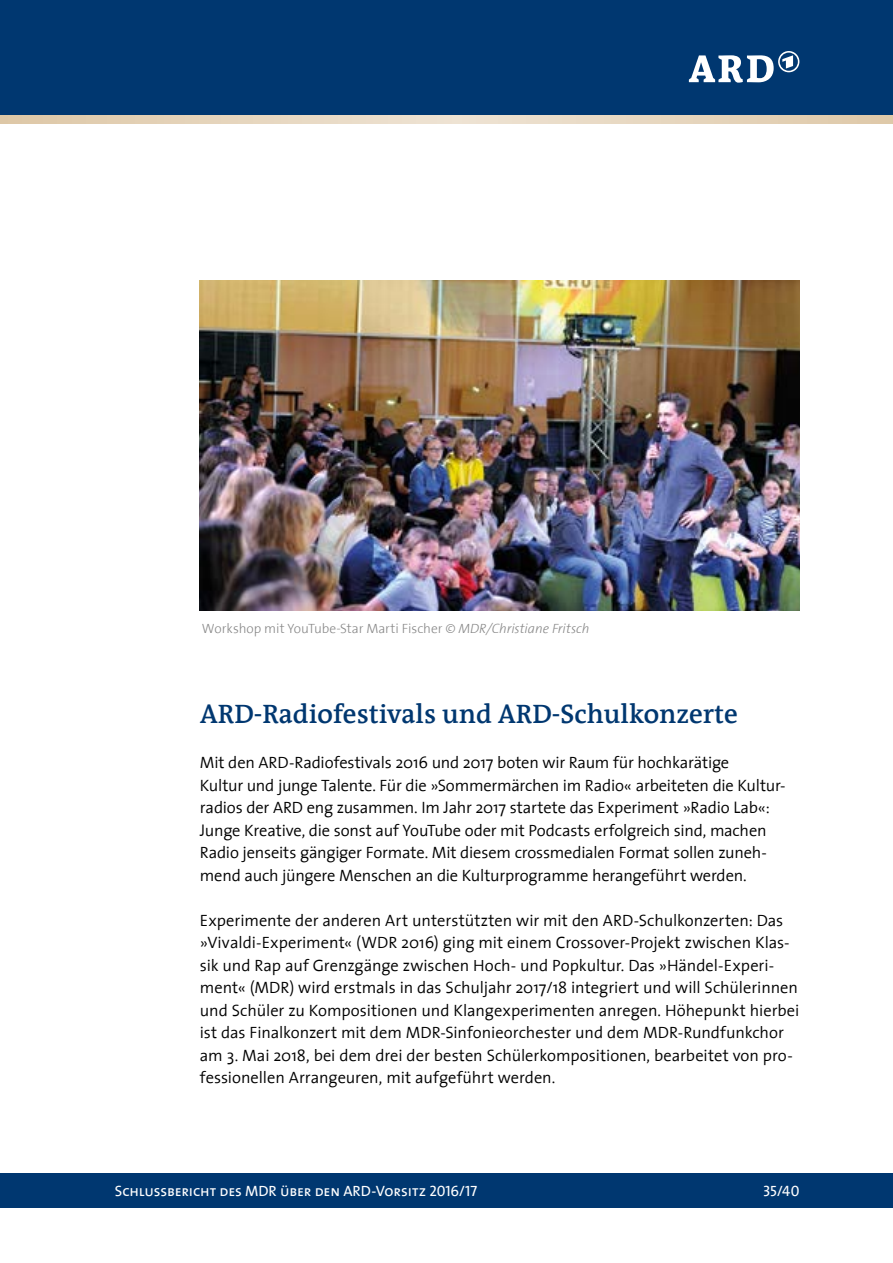
<style>
.page{position:relative;width:893px;height:1263px;background:#fff}
.page>*{position:absolute;margin:0;border:0;box-sizing:border-box;transform-origin:0 0}
.t1{font:600 27px "The Antiqua B6";color:#003770}
.t2{font:300 16.5px/22.5px "The Sans 4";letter-spacing:-.005em;color:#000}
.t3{font:15px "The Sans 5 Regular Caps";letter-spacing:-.01em;color:#fff}
.t4{font:300 13.5px "The Sans B3";letter-spacing:-.005em;color:#878787}
.s1{font-style:italic}
</style>
<div class="page">
<div style="left:0;top:1174px;width:893px;height:34px;background:#003770"></div>
<svg style="left:1px;top:115px;width:892px;height:8px;background:#e5d5bd"></svg>
<div style="left:0;top:0;width:893px;height:115px;background:#003770"></div>
<svg style="left:689px;top:51px;width:110px;height:32px"></svg>
<img style="left:200px;top:281px;width:599px;height:330px">
<p class="t4" style="left:202px;top:622px;width:389px">Workshop mit YouTube-Star Marti Fischer <span class="s1">© MDR/Christiane Fritsch</span></p>
<h1 class="t1" style="left:200px;top:700px;width:540px">ARD-Radiofestivals und ARD-Schulkonzerte</h1>
<p class="t2" style="left:200px;top:751px;width:587px">Mit den ARD-Radiofestivals 2016 und 2017 boten wir Raum für hochkarätige<br>Kultur und junge Talente. Für die »Sommermärchen im Radio« arbeiteten die Kultur&shy;radios der ARD eng zusammen. Im Jahr 2017 startete das Experiment »Radio Lab«:<br>Junge Kreative, die sonst auf YouTube oder mit Podcasts erfolgreich sind, machen Radio jenseits gängiger Formate. Mit diesem crossmedialen Format sollen zuneh&shy;mend auch jüngere Menschen an die Kulturprogramme herangeführt werden.</p>
<p class="t2" style="left:200px;top:908px;width:601px">Experimente der anderen Art unterstützten wir mit den ARD-Schulkonzerten: Das »Vivaldi-Experiment« (WDR 2016) ging mit einem Crossover-Projekt zwischen Klas&shy;sik und Rap auf Grenzgänge zwischen Hoch- und Popkultur. Das »Händel-Experi&shy;ment« (MDR) wird erstmals in das Schuljahr 2017/18 integriert und will Schülerinnen und Schüler zu Kompositionen und Klangexperimenten anregen. Höhepunkt hierbei ist das Finalkonzert mit dem MDR-Sinfonieorchester und dem MDR-Rundfunkchor am 3. Mai 2018, bei dem drei der besten Schülerkompositionen, bearbeitet von pro&shy;fessionellen Arrangeuren, mit aufgeführt werden.</p>
<p class="t3" style="left:115px;top:1179px;width:364px">Schlussbericht des MDR über den ARD-Vorsitz 2016/17</p>
<p class="t3" style="left:763px;top:1179px;width:38px">35/40</p>
</div>
